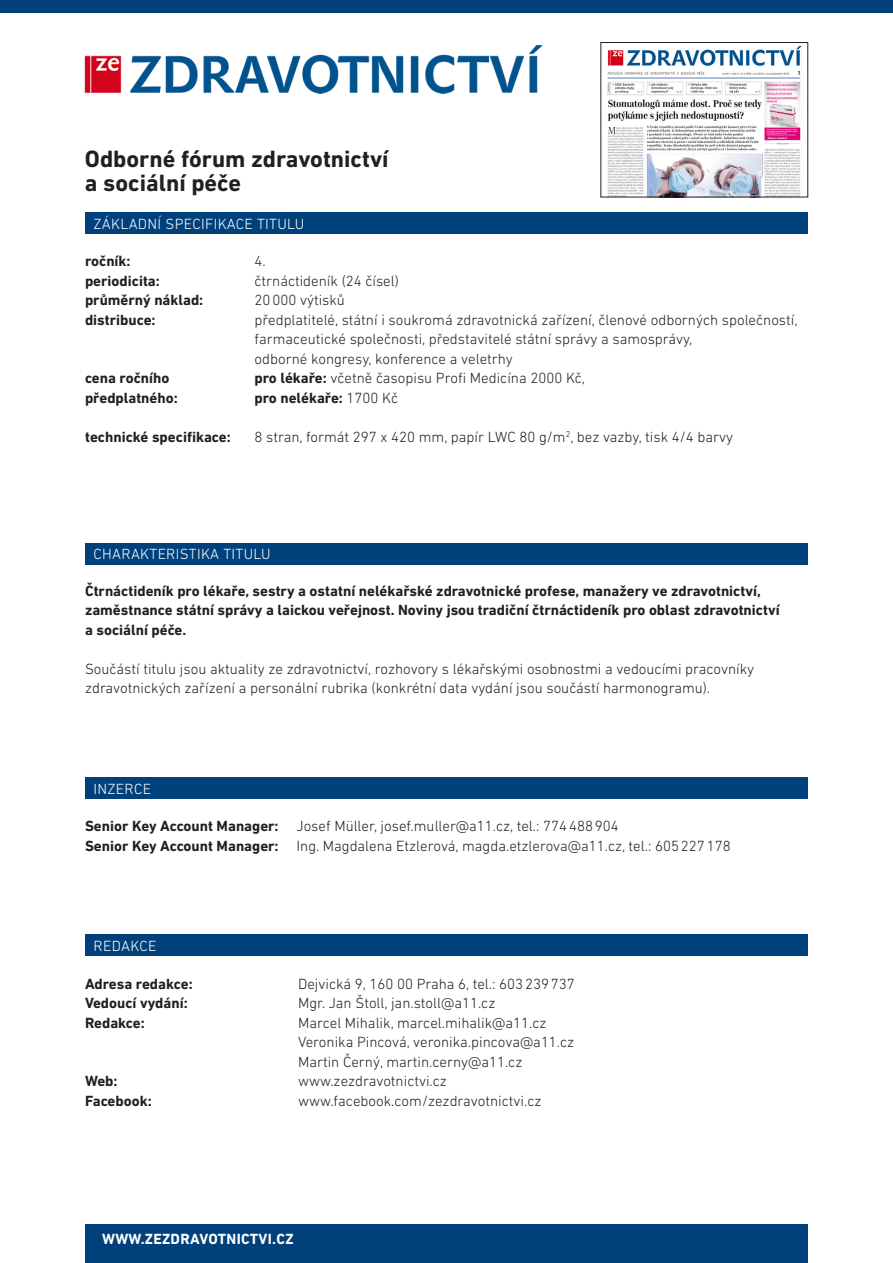
<style>
.page{position:relative;width:893px;height:1263px;background:#fff}
.page>*{position:absolute;margin:0;border:0;box-sizing:border-box;transform-origin:0 0}
.t1{font:700 24px/24px "DIN Next LT Pro";color:#231f20}
.t2{font:300 15px/19.5px "DIN Next LT Pro";color:#231f20}
.t3{font:700 15px/19.5px "DIN Next LT Pro";color:#231f20}
.sekce_hlavicka_verza{font:300 15px "DIN Next LT Pro";letter-spacing:.02em;color:#fff}
.sekce_hlavicka_verza-2{font:700 15px "DIN Next LT Pro";letter-spacing:.02em;color:#fff}
.s1{font-weight:700}
.s2{font-weight:300}
</style>
<div class="page">
<div style="left:85px;top:213px;width:723px;height:21px;background:#00417c"></div>
<img style="left:84px;top:45px;width:459px;height:49px">
<img style="left:607px;top:45px;width:195px;height:150px">
<div style="left:601px;top:42px;width:207px;height:155px;border:1px solid #231f20"></div>
<div style="left:85px;top:543px;width:723px;height:21px;background:#00417c"></div>
<div style="left:85px;top:1225px;width:723px;height:38px;background:#00417c"></div>
<div style="left:0;top:0;width:893px;height:13px;background:#00417c"></div>
<div style="left:85px;top:935px;width:723px;height:21px;background:#00417c"></div>
<div style="left:85px;top:777px;width:723px;height:22px;background:#00417c"></div>
<p class="t1" style="left:85px;top:147px;width:305px">Odborné fórum zdravotnictví a sociální péče</p>
<p class="sekce_hlavicka_verza" style="left:94px;top:215px;width:212px">ZÁKLADNÍ SPECIFIKACE TITULU</p>
<p class="t3" style="left:85px;top:251px;width:47px">ročník:</p>
<p class="t2" style="left:255px;top:251px;width:13px">4.</p>
<p class="t3" style="left:85px;top:271px;width:76px">periodicita:</p>
<p class="t2" style="left:255px;top:271px;width:146px">čtrnáctideník (24 čísel)</p>
<p class="t3" style="left:85px;top:290px;width:120px">průměrný náklad:</p>
<p class="t2" style="left:255px;top:290px;width:92px">20000 výtisků</p>
<p class="t3" style="left:85px;top:310px;width:72px">distribuce:</p>
<p class="t2" style="left:255px;top:310px;width:545px">předplatitelé, státní i soukromá zdravotnická zařízení, členové odborných společností, farmaceutické společnosti, představitelé státní správy a samosprávy,<br>odborné kongresy, konference a veletrhy</p>
<p class="t3" style="left:85px;top:368px;width:86px">cena ročního</p>
<p class="t2" style="left:255px;top:368px;width:332px"><span class="s1">pro lékaře:</span> včetně časopisu Profi Medicína 2000 Kč,</p>
<p class="t3" style="left:85px;top:388px;width:94px">předplatného:</p>
<p class="t3" style="left:255px;top:388px;width:145px">pro nelékaře: <span class="s2">1700 Kč</span></p>
<p class="t3" style="left:85px;top:427px;width:147px">technické specifikace:</p>
<p class="t2" style="left:255px;top:427px;width:480px">8 stran, formát 297 x 420 mm, papír LWC 80 g/m<sup>2</sup>, bez vazby, tisk 4/4 barvy</p>
<p class="sekce_hlavicka_verza" style="left:94px;top:545px;width:179px">CHARAKTERISTIKA TITULU</p>
<p class="t3" style="left:85px;top:581px;width:696px">Čtrnáctideník pro lékaře, sestry a ostatní nelékařské zdravotnické profese, manažery ve zdravotnictví, zaměstnance státní správy a laickou veřejnost. Noviny jsou tradiční čtrnáctideník pro oblast zdravotnictví a sociální péče.</p>
<p class="t2" style="left:85px;top:659px;width:670px">Součástí titulu jsou aktuality ze zdravotnictví, rozhovory s lékařskými osobnostmi a vedoucími pracovníky zdravotnických zařízení a personální rubrika (konkrétní data vydání jsou součástí harmonogramu).</p>
<p class="sekce_hlavicka_verza" style="left:94px;top:780px;width:59px">INZERCE</p>
<p class="t2" style="left:85px;top:816px;width:535px"><span class="s1">Senior Key Account Manager:</span> Josef Müller, josef.muller@a11.cz, tel.: 774488904</p>
<p class="t2" style="left:85px;top:836px;width:647px"><span class="s1">Senior Key Account Manager:</span> Ing. Magdalena Etzlerová, magda.etzlerova@a11.cz, tel.: 605227178</p>
<p class="sekce_hlavicka_verza" style="left:94px;top:937px;width:64px">REDAKCE</p>
<p class="t3" style="left:85px;top:974px;width:109px">Adresa redakce:</p>
<p class="t2" style="left:298px;top:974px;width:278px">Dejvická 9, 160 00 Praha 6, tel.: 603239737</p>
<p class="t3" style="left:85px;top:993px;width:104px">Vedoucí vydání:</p>
<p class="t2" style="left:298px;top:993px;width:199px">Mgr. Jan Štoll, jan.stoll@a11.cz</p>
<p class="t3" style="left:85px;top:1013px;width:61px">Redakce:</p>
<p class="t2" style="left:298px;top:1013px;width:278px">Marcel Mihalik, marcel.mihalik@a11.cz<br>Veronika Pincová, veronika.pincova@a11.cz<br>Martin Černý, martin.cerny@a11.cz</p>
<p class="t3" style="left:85px;top:1071px;width:34px">Web:</p>
<p class="t2" style="left:298px;top:1071px;width:150px">www.zezdravotnictvi.cz</p>
<p class="t3" style="left:85px;top:1091px;width:68px">Facebook:</p>
<p class="t2" style="left:298px;top:1091px;width:245px">www.facebook.com/zezdravotnictvi.cz</p>
<p class="sekce_hlavicka_verza-2" style="left:102px;top:1230px;width:193px">WWW.ZEZDRAVOTNICTVI.CZ</p>
</div>
